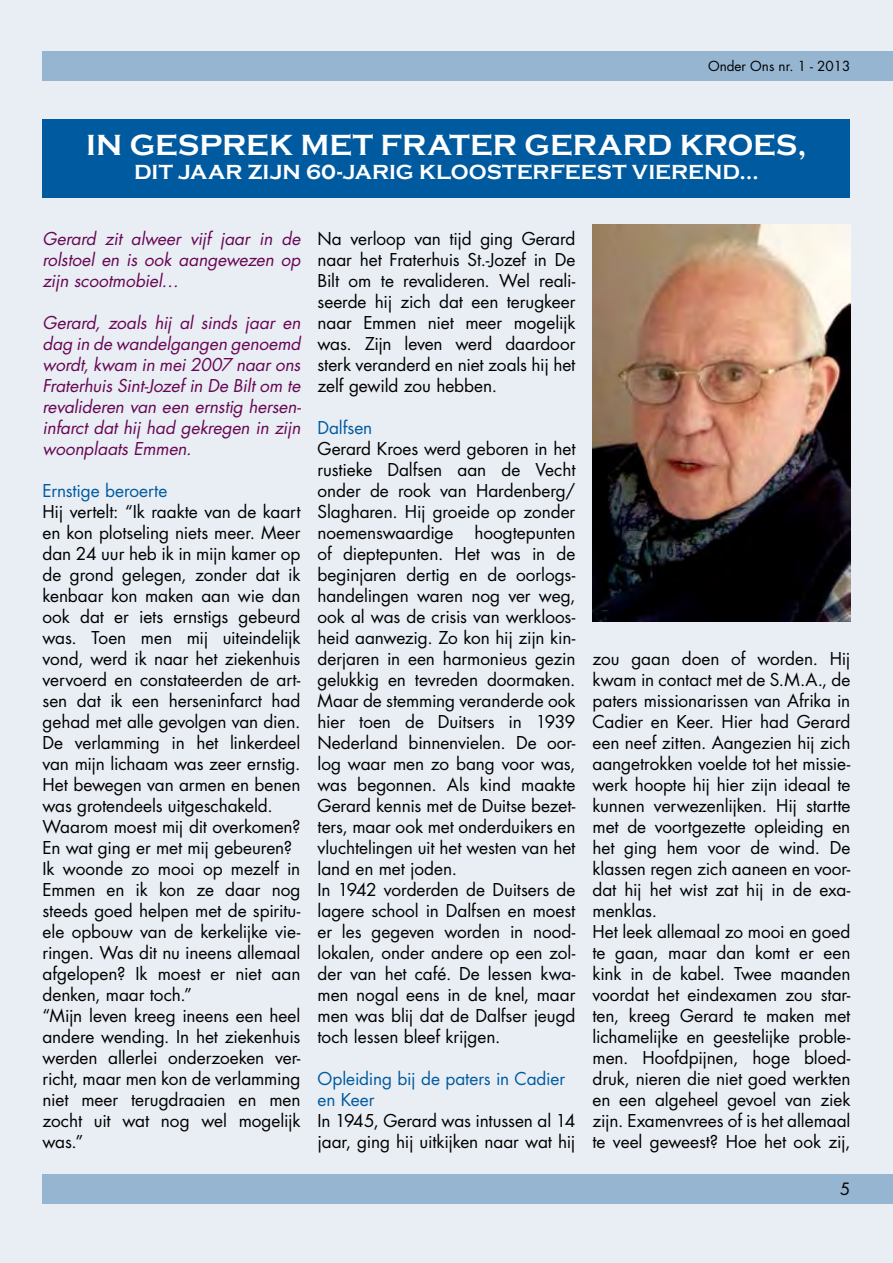
<style>
.page{position:relative;width:893px;height:1263px;background:#e9eef5}
.page>*{position:absolute;margin:0;border:0;box-sizing:border-box;transform-origin:0 0}
.t1{font:700 30px "Copperplate Gothic";color:#fff}
.t2{font:700 21px "Copperplate Gothic";color:#fff}
.t3{font:17.25px/21px "Futura Std";letter-spacing:-.005em;color:#000}
.t4{font:italic 17.25px/21px "Futura Std";letter-spacing:-.005em;color:#680753;text-align:justify}
.t5{font:17.25px/21px "Futura Std";letter-spacing:-.005em;color:#005a9f}
.t6{font:16.5px "Futura Std";color:#000}
.t7{font:13.5px "Futura Std";color:#000}
</style>
<div class="page">
<div style="left:43px;top:1174px;width:850px;height:29px;background:#96b5d0"></div>
<div style="left:43px;top:119px;width:807px;height:79px;background:#005a9f"></div>
<img style="left:592px;top:224px;width:259px;height:398px">
<div style="left:43px;top:51px;width:850px;height:30px;background:#96b5d0"></div>
<p class="t7" style="left:708px;top:58px;width:144px">Onder Ons nr. 1 - 2013</p>
<h1 class="t1" style="left:86px;top:129px;width:722px">IN GESPREK MET FRATER GERARD KROES,</h1>
<p class="t2" style="left:134px;top:160px;width:626px">DIT JAAR ZIJN 60-JARIG KLOOSTERFEEST VIEREND…</p>
<p class="t4" style="left:43px;top:228px;width:259px">Gerard zit alweer vijf jaar in de rolstoel en is ook aangewezen op zijn scootmobiel…</p>
<p class="t4" style="left:43px;top:312px;width:260px">Gerard, zoals hij al sinds jaar en dag in de wandelgangen genoemd wordt, kwam in mei 2007 naar ons Fraterhuis Sint-Jozef in De Bilt om te revalideren van een ernstig hersen&shy;infarct dat hij had gekregen in zijn woonplaats Emmen.</p>
<p class="t5" style="left:43px;top:480px;width:126px">Ernstige beroerte</p>
<p class="t3" style="left:43px;top:501px;width:260px">Hij vertelt: “Ik raakte van de kaart en kon plotseling niets meer. Meer dan 24 uur heb ik in mijn kamer op de grond gelegen, zonder dat ik kenbaar kon maken aan wie dan ook dat er iets ernstigs gebeurd was. Toen men mij uiteindelijk vond, werd ik naar het ziekenhuis vervoerd en constateerden de art&shy;sen dat ik een herseninfarct had gehad met alle gevolgen van dien.<br>De verlamming in het linkerdeel van mijn lichaam was zeer ernstig.<br>Het bewegen van armen en benen was grotendeels uitgeschakeld.<br>Waarom moest mij dit overkomen?<br>En wat ging er met mij gebeuren?<br>Ik woonde zo mooi op mezelf in<br>Emmen en ik kon ze daar nog steeds goed helpen met de spiritu&shy;ele opbouw van de kerkelijke vie&shy;ringen. Was dit nu ineens allemaal afgelopen? Ik moest er niet aan denken, maar toch.”<br>“Mijn leven kreeg ineens een heel andere wending. In het ziekenhuis werden allerlei onderzoeken ver&shy;richt, maar men kon de verlamming niet meer terugdraaien en men zocht uit wat nog wel mogelijk was.”</p>
<p class="t3" style="left:317px;top:228px;width:259px;text-align:justify">Na verloop van tijd ging Gerard naar het Fraterhuis St.-Jozef in De Bilt om te revalideren. Wel reali&shy;seerde hij zich dat een terugkeer naar Emmen niet meer mogelijk was. Zijn leven werd daardoor sterk veranderd en niet zoals hij het zelf gewild zou hebben.</p>
<p class="t5" style="left:317px;top:417px;width:56px">Dalfsen</p>
<p class="t3" style="left:317px;top:438px;width:259px">Gerard Kroes werd geboren in het rustieke Dalfsen aan de Vecht onder de rook van Hardenberg/<br>Slagharen. Hij groeide op zonder noemenswaardige hoogtepunten of dieptepunten. Het was in de beginjaren dertig en de oorlogs&shy;handelingen waren nog ver weg, ook al was de crisis van werkloos&shy;heid aanwezig. Zo kon hij zijn kin&shy;derjaren in een harmonieus gezin gelukkig en tevreden doormaken.<br>Maar de stemming veranderde ook hier toen de Duitsers in 1939<br>Nederland binnenvielen. De oor&shy;log waar men zo bang voor was, was begonnen. Als kind maakte<br>Gerard kennis met de Duitse bezet&shy;ters, maar ook met onderduikers en vluchtelingen uit het westen van het land en met joden.<br>In 1942 vorderden de Duitsers de lagere school in Dalfsen en moest er les gegeven worden in nood&shy;lokalen, onder andere op een zol&shy;der van het café. De lessen kwa&shy;men nogal eens in de knel, maar men was blij dat de Dalfser jeugd toch lessen bleef krijgen.</p>
<p class="t5" style="left:317px;top:1068px;width:249px">Opleiding bij de paters in Cadier en Keer</p>
<p class="t3" style="left:317px;top:1110px;width:259px">In 1945, Gerard was intussen al 14 jaar, ging hij uitkijken naar wat hij</p>
<p class="t3" style="left:592px;top:648px;width:260px">zou gaan doen of worden. Hij kwam in contact met de S.M.A., de paters missionarissen van Afrika in<br>Cadier en Keer. Hier had Gerard een neef zitten. Aangezien hij zich aangetrokken voelde tot het missie&shy;werk hoopte hij hier zijn ideaal te kunnen verwezenlijken. Hij startte met de voortgezette opleiding en het ging hem voor de wind. De klassen regen zich aaneen en voor&shy;dat hij het wist zat hij in de exa&shy;menklas.<br>Het leek allemaal zo mooi en goed te gaan, maar dan komt er een kink in de kabel. Twee maanden voordat het eindexamen zou star&shy;ten, kreeg Gerard te maken met lichamelijke en geestelijke proble&shy;men. Hoofdpijnen, hoge bloed&shy;druk, nieren die niet goed werkten en een algeheel gevoel van ziek zijn. Examenvrees of is het allemaal te veel geweest? Hoe het ook zij,</p>
<p class="t6" style="left:840px;top:1179px;width:12px">5</p>
</div>
